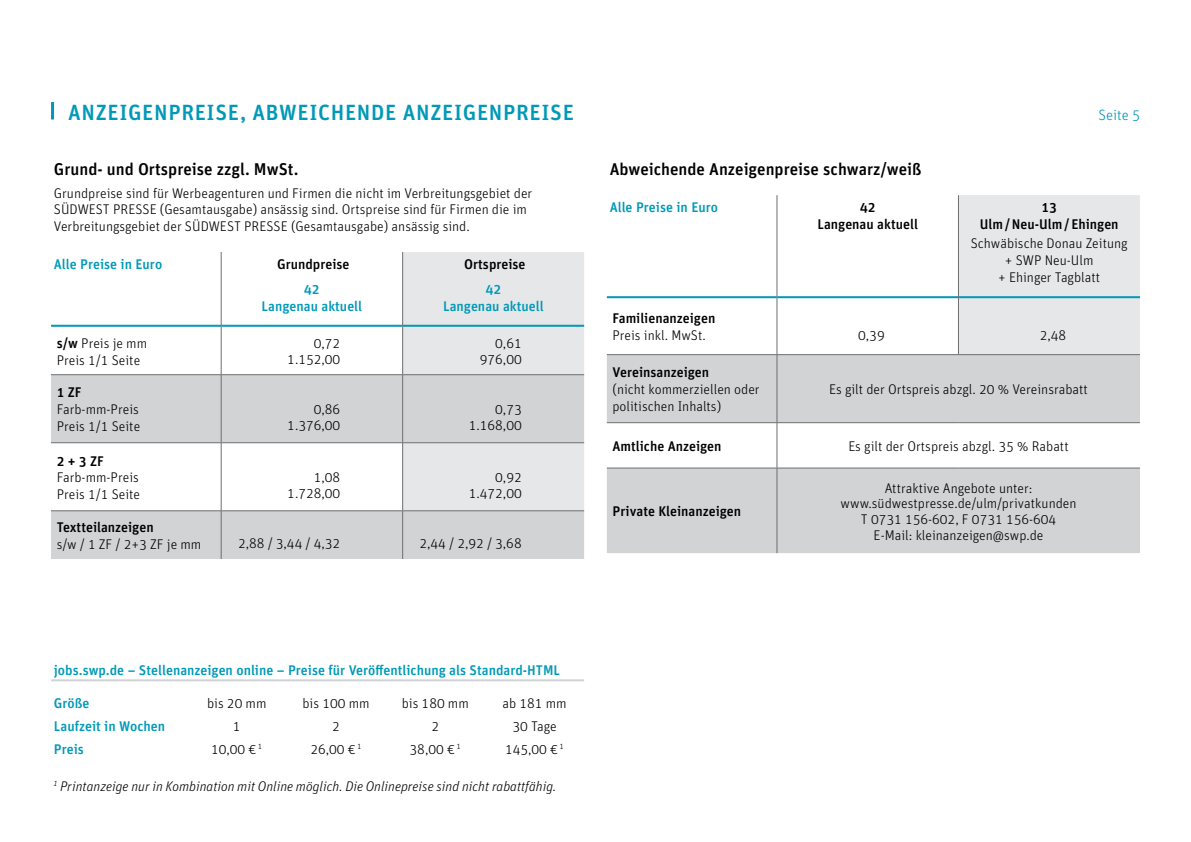
<style>
.page{position:relative;width:1191px;height:842px;background:#fff}
.page>*{position:absolute;margin:0;border:0;box-sizing:border-box;transform-origin:0 0}
.t1{font:500 22px "Unit Pro";letter-spacing:.03em;color:#0099b8}
.t2{font:500 17px "Unit Pro";color:#000}
.t3{font:300 15px "Unit Pro";color:#0099b8}
.t4{font:300 14px/15.6px "Unit Pro";color:#000;text-align:right}
.t5{font:500 14px/16.8px "Unit Pro";color:#0099b8;text-align:center}
.t6{font:500 14px/16.8px "Unit Pro";color:#000;text-align:center}
.t7{font:italic 300 14px "Unit Pro";color:#000}
.s1{font-weight:500}
</style>
<div class="page">
<hr style="left:51px;top:102px;width:3px;height:17px;background:#0099b8">
<div style="left:959px;top:195px;width:181px;height:159px;background:#e6e7e8"></div>
<svg style="left:607px;top:355px;width:533px;height:198px;fill:#d1d3d4"></svg>
<hr style="left:607px;top:296px;width:169px;height:2px;background:#0099b8">
<hr style="left:777px;top:296px;width:181px;height:2px;background:#0099b8">
<hr style="left:958px;top:296px;width:182px;height:2px;background:#0099b8">
<hr style="left:958px;top:297px;width:1px;height:57px;background:#6d6e71">
<hr style="left:776px;top:195px;width:1px;height:102px;background:#6d6e71">
<hr style="left:958px;top:195px;width:1px;height:102px;background:#6d6e71">
<hr style="left:776px;top:297px;width:1px;height:57px;background:#6d6e71">
<hr style="left:776px;top:355px;width:1px;height:67px;background:#6d6e71">
<hr style="left:776px;top:423px;width:1px;height:45px;background:#6d6e71">
<hr style="left:776px;top:468px;width:1px;height:85px;background:#6d6e71">
<hr style="left:607px;top:354px;width:170px;height:1px;background:#6d6e71">
<hr style="left:777px;top:354px;width:181px;height:1px;background:#6d6e71">
<hr style="left:958px;top:354px;width:182px;height:1px;background:#6d6e71">
<hr style="left:607px;top:422px;width:170px;height:1px;background:#6d6e71">
<hr style="left:777px;top:422px;width:181px;height:1px;background:#6d6e71">
<hr style="left:958px;top:422px;width:182px;height:1px;background:#6d6e71">
<hr style="left:607px;top:468px;width:170px;height:1px;background:#6d6e71">
<hr style="left:777px;top:468px;width:181px;height:1px;background:#6d6e71">
<hr style="left:958px;top:468px;width:182px;height:1px;background:#6d6e71">
<div style="left:403px;top:252px;width:181px;height:258px;background:#e6e7e8"></div>
<div style="left:51px;top:375px;width:533px;height:67px;background:#d1d3d4"></div>
<div style="left:51px;top:511px;width:533px;height:48px;background:#d1d3d4"></div>
<hr style="left:51px;top:325px;width:170px;height:2px;background:#0099b8">
<hr style="left:221px;top:325px;width:181px;height:2px;background:#0099b8">
<hr style="left:403px;top:325px;width:181px;height:2px;background:#0099b8">
<hr style="left:221px;top:252px;width:1px;height:74px;background:#6d6e71">
<hr style="left:402px;top:252px;width:1px;height:74px;background:#6d6e71">
<hr style="left:221px;top:326px;width:1px;height:48px;background:#6d6e71">
<hr style="left:402px;top:326px;width:1px;height:48px;background:#6d6e71">
<hr style="left:221px;top:375px;width:1px;height:67px;background:#6d6e71">
<hr style="left:402px;top:375px;width:1px;height:67px;background:#6d6e71">
<hr style="left:221px;top:443px;width:1px;height:67px;background:#6d6e71">
<hr style="left:402px;top:443px;width:1px;height:67px;background:#6d6e71">
<hr style="left:221px;top:511px;width:1px;height:48px;background:#6d6e71">
<hr style="left:402px;top:511px;width:1px;height:48px;background:#6d6e71">
<hr style="left:51px;top:374px;width:170px;height:1px;background:#6d6e71">
<hr style="left:221px;top:374px;width:182px;height:1px;background:#6d6e71">
<hr style="left:403px;top:374px;width:181px;height:1px;background:#6d6e71">
<hr style="left:51px;top:442px;width:170px;height:1px;background:#6d6e71">
<hr style="left:221px;top:442px;width:182px;height:1px;background:#6d6e71">
<hr style="left:403px;top:442px;width:181px;height:1px;background:#6d6e71">
<hr style="left:51px;top:510px;width:170px;height:1px;background:#6d6e71">
<hr style="left:221px;top:510px;width:182px;height:1px;background:#6d6e71">
<hr style="left:403px;top:510px;width:181px;height:1px;background:#6d6e71">
<hr style="left:51px;top:679px;width:533px;height:2px;background:#d1d3d4">
<h1 class="t1" style="left:68px;top:96px;width:507px">ANZEIGENPREISE, ABWEICHENDE ANZEIGENPREISE</h1>
<p class="t3" style="left:1098px;top:105px;width:43px">Seite 5</p>
<p class="t2" style="left:54px;top:157px;width:246px">Grund- und Ortspreise zzgl. MwSt.</p>
<p class="t4" style="left:54px;top:184px;width:480px;line-height:16.8px;text-align:left">Grundpreise sind für Werbeagenturen und Firmen die nicht im Verbreitungsgebiet der<br>SÜDWEST PRESSE (Gesamtausgabe) ansässig sind. Ortspreise sind für Firmen die im<br>Verbreitungsgebiet der SÜDWEST PRESSE (Gesamtausgabe) ansässig sind.</p>
<p class="t5" style="left:54px;top:255px;width:110px">Alle Preise in Euro</p>
<p class="t6" style="left:277px;top:255px;width:74px">Grundpreise</p>
<p class="t5" style="left:262px;top:280px;width:102px">42<br>Langenau aktuell</p>
<p class="t6" style="left:464px;top:255px;width:63px">Ortspreise</p>
<p class="t5" style="left:443px;top:280px;width:102px">42<br>Langenau aktuell</p>
<p class="t4" style="left:57px;top:334px;width:92px;line-height:16.8px;text-align:left"><span class="s1">s/w</span> Preis je mm<br>Preis 1/1 Seite</p>
<p class="t4" style="left:287px;top:335px;width:54px">0,72<br>1.152,00</p>
<p class="t4" style="left:480px;top:335px;width:43px">0,61<br>976,00</p>
<p class="t6" style="left:57px;top:383px;width:26px">1 ZF</p>
<p class="t4" style="left:57px;top:401px;width:85px;line-height:16.8px;text-align:left">Farb-mm-Preis<br>Preis 1/1 Seite</p>
<p class="t4" style="left:287px;top:401px;width:54px">0,86<br>1.376,00</p>
<p class="t4" style="left:469px;top:401px;width:54px">0,73<br>1.168,00</p>
<p class="t6" style="left:57px;top:451px;width:49px">2 + 3 ZF</p>
<p class="t4" style="left:57px;top:469px;width:85px;line-height:16.8px;text-align:left">Farb-mm-Preis<br>Preis 1/1 Seite</p>
<p class="t4" style="left:287px;top:469px;width:54px">1,08<br>1.728,00</p>
<p class="t4" style="left:469px;top:469px;width:54px">0,92<br>1.472,00</p>
<p class="t6" style="left:57px;top:518px;width:98px">Textteilanzeigen</p>
<p class="t4" style="left:57px;top:536px;width:146px">s/w / 1 ZF / 2+3 ZF je mm</p>
<p class="t4" style="left:238px;top:535px;width:104px">2,88 / 3,44 / 4,32</p>
<p class="t4" style="left:419px;top:535px;width:104px">2,44 / 2,92 / 3,68</p>
<p class="t2" style="left:609px;top:157px;width:313px">Abweichende Anzeigenpreise schwarz/weiß</p>
<p class="t5" style="left:609px;top:198px;width:110px">Alle Preise in Euro</p>
<p class="t6" style="left:817px;top:198px;width:102px">42<br>Langenau aktuell</p>
<p class="t6" style="left:979px;top:198px;width:140px">13<br>Ulm/Neu-Ulm/Ehingen</p>
<p class="t4" style="left:970px;top:235px;width:158px;line-height:16.8px;text-align:center">Schwäbische Donau Zeitung + SWP Neu-Ulm<br>+ Ehinger Tagblatt</p>
<p class="t6" style="left:612px;top:309px;width:104px">Familienanzeigen</p>
<p class="t4" style="left:612px;top:327px;width:95px">Preis inkl. MwSt.</p>
<p class="t4" style="left:858px;top:327px;width:28px">0,39</p>
<p class="t4" style="left:1039px;top:327px;width:28px">2,48</p>
<p class="t6" style="left:612px;top:363px;width:98px">Vereinsanzeigen</p>
<p class="t4" style="left:612px;top:381px;width:149px;line-height:16.8px;text-align:left">(nicht kommerziellen oder politischen Inhalts)</p>
<p class="t4" style="left:829px;top:381px;width:260px">Es gilt der Ortspreis abzgl. 20 % Vereinsrabatt</p>
<p class="t6" style="left:612px;top:437px;width:111px">Amtliche Anzeigen</p>
<p class="t4" style="left:848px;top:438px;width:222px">Es gilt der Ortspreis abzgl. 35 % Rabatt</p>
<p class="t6" style="left:612px;top:502px;width:130px">Private Kleinanzeigen</p>
<p class="t4" style="left:840px;top:480px;width:237px;text-align:center">Attraktive Angebote unter: www.südwestpresse.de/ulm/privatkunden T 0731 156-602, F 0731 156-604<br>E-Mail: kleinanzeigen@swp.de</p>
<p class="t5" style="left:54px;top:661px;width:508px">jobs.swp.de – Stellenanzeigen online – Preise für Veröffentlichung als Standard-HTML</p>
<p class="t5" style="left:54px;top:694px;width:37px">Größe</p>
<p class="t4" style="left:207px;top:695px;width:61px">bis 20 mm</p>
<p class="t4" style="left:302px;top:695px;width:69px">bis 100 mm</p>
<p class="t4" style="left:402px;top:695px;width:69px">bis 180 mm</p>
<p class="t4" style="left:502px;top:695px;width:66px">ab 181 mm</p>
<p class="t5" style="left:54px;top:717px;width:113px">Laufzeit in Wochen</p>
<p class="t4" style="left:233px;top:718px;width:9px">1</p>
<p class="t4" style="left:332px;top:718px;width:9px">2</p>
<p class="t4" style="left:431px;top:718px;width:9px">2</p>
<p class="t4" style="left:512px;top:718px;width:46px">30 Tage</p>
<p class="t5" style="left:54px;top:740px;width:32px">Preis</p>
<p class="t4" style="left:211px;top:741px;width:53px">10,00 € <sup>1</sup></p>
<p class="t4" style="left:310px;top:741px;width:53px">26,00 € <sup>1</sup></p>
<p class="t4" style="left:409px;top:741px;width:53px">38,00 € <sup>1</sup></p>
<p class="t4" style="left:505px;top:741px;width:61px">145,00 € <sup>1</sup></p>
<p class="t7" style="left:54px;top:777px;width:504px"><sup>1</sup> Printanzeige nur in Kombination mit Online möglich. Die Onlinepreise sind nicht rabattfähig.</p>
</div>
